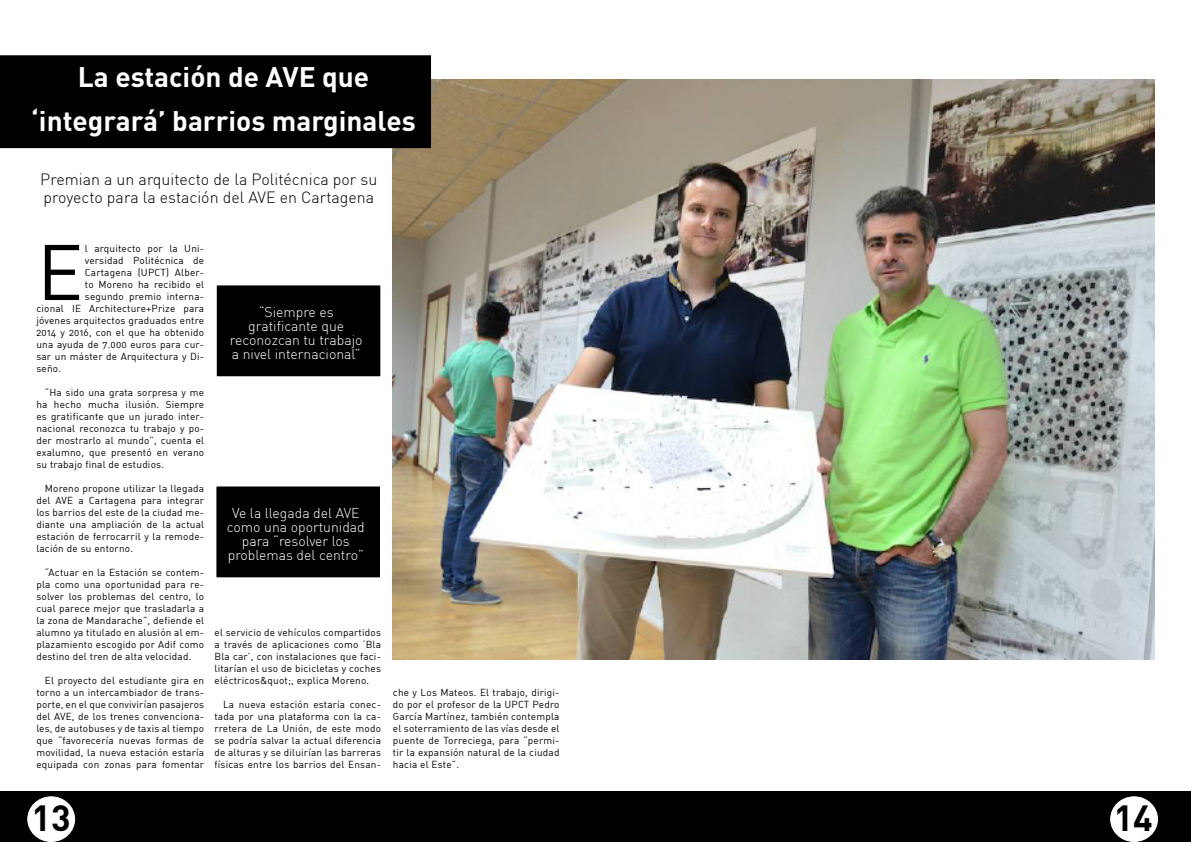
<style>
.page{position:relative;width:1191px;height:842px;background:#fff}
.page>*{position:absolute;margin:0;border:0;box-sizing:border-box;transform-origin:0 0}
.t1{font:77.4px "DIN Regular Alternate";color:#000}
.t2{font:700 36px "DIN Pro";color:#000}
.t3{font:700 28px/44.7px "DIN Pro";color:#fff;text-align:center}
.t4{font:300 16px/18px "DIN";color:#000}
.t5{font:300 14px/14px "DIN";color:#fff;text-align:center}
.t6{font:10px/12px "DIN Regular Alternate";letter-spacing:.02em;color:#000;text-align:justify}
</style>
<div class="page">
<img style="left:393px;top:79px;width:762px;height:581px">
<div style="left:0;top:56px;width:430px;height:92px;background:#000"></div>
<div style="left:0;top:55px;width:431px;height:93px;border:1px solid #000"></div>
<div style="left:0;top:792px;width:1190px;height:50px;background:#000"></div>
<div style="left:28px;top:797px;width:47px;height:44px;background:#fff;border-radius:50%"></div>
<div style="left:27px;top:796px;width:48px;height:46px;border:1px solid #fff;border-radius:50%"></div>
<div style="left:1110px;top:797px;width:47px;height:44px;background:#fff;border-radius:50%"></div>
<div style="left:1110px;top:796px;width:48px;height:46px;border:1px solid #fff;border-radius:50%"></div>
<div style="left:216px;top:285px;width:165px;height:92px;background:#000"></div>
<div style="left:216px;top:284px;width:165px;height:93px;border:1px solid #fff"></div>
<div style="left:216px;top:486px;width:164px;height:92px;background:#000"></div>
<div style="left:215px;top:485px;width:166px;height:93px;border:1px solid #fff"></div>
<h3 class="t3" style="left:31px;top:51px;width:386px">La estación de AVE que ‘integrará’ barrios marginales</h3>
<h3 class="t4" style="left:40px;top:170px;width:338px">Premian a un arquitecto de la Politécnica por su proyecto para la estación del AVE en Cartagena</h3>
<h1 class="t1" style="left:37px;top:224px;width:48px">E</h1>
<p class="t6" style="left:85px;top:242px;width:121px">l arquitecto por la Uni-</p>
<p class="t6" style="left:85px;top:254px;width:121px">versidad Politécnica de</p>
<p class="t6" style="left:85px;top:266px;width:121px">Cartagena (UPCT) Alber-</p>
<p class="t6" style="left:85px;top:278px;width:121px">to Moreno ha recibido el</p>
<p class="t6" style="left:85px;top:290px;width:121px">segundo premio interna-</p>
<p class="t6" style="left:36px;top:302px;width:169px">cional IE Architecture+Prize para</p>
<p class="t6" style="left:36px;top:314px;width:169px">jóvenes arquitectos graduados entre</p>
<p class="t6" style="left:36px;top:326px;width:169px">2014 y 2016, con el que ha obtenido</p>
<p class="t6" style="left:36px;top:338px;width:169px">una ayuda de 7.000 euros para cur-</p>
<p class="t6" style="left:36px;top:350px;width:169px">sar un máster de Arquitectura y Di-</p>
<p class="t6" style="left:36px;top:362px;width:26px">seño.</p>
<p class="t6" style="left:36px;top:386px;width:169px;text-indent:8px">“Ha sido una grata sorpresa y me ha hecho mucha ilusión. Siempre es gratificante que un jurado inter&shy;nacional reconozca tu trabajo y po&shy;der mostrarlo al mundo”, cuenta el exalumno, que presentó en verano su trabajo final de estudios.</p>
<p class="t6" style="left:36px;top:482px;width:169px;text-indent:8px">Moreno propone utilizar la llegada del AVE a Cartagena para integrar los barrios del este de la ciudad me&shy;diante una ampliación de la actual estación de ferrocarril y la remode&shy;lación de su entorno.</p>
<p class="t6" style="left:36px;top:566px;width:169px;text-indent:8px">“Actuar en la Estación se contem&shy;pla como una oportunidad para re&shy;solver los problemas del centro, lo cual parece mejor que trasladarla a la zona de Mandarache”, defiende el alumno ya titulado en alusión al em&shy;plazamiento escogido por Adif como destino del tren de alta velocidad.</p>
<p class="t6" style="left:36px;top:674px;width:169px;text-indent:8px">El proyecto del estudiante gira en torno a un intercambiador de trans&shy;porte, en el que convivirían pasajeros del AVE, de los trenes convenciona&shy;les, de autobuses y de taxis al tiempo que “favorecería nuevas formas de movilidad, la nueva estación estaría equipada con zonas para fomentar</p>
<h3 class="t5" style="left:230px;top:305px;width:134px">“Siempre es gratificante que reconozcan tu trabajo a nivel internacional”</h3>
<h3 class="t5" style="left:227px;top:506px;width:139px">Ve la llegada del AVE como una oportunidad para “resolver los problemas del centro”</h3>
<p class="t6" style="left:214px;top:626px;width:168px">el servicio de vehículos compartidos a través de aplicaciones como ‘Bla Bla car’, con instalaciones que faci&shy;litarían el uso de bicicletas y coches eléctricos&amp;quot;, explica Moreno.</p>
<p class="t6" style="left:214px;top:698px;width:168px;text-indent:8px">La nueva estación estaría conec&shy;tada por una plataforma con la ca&shy;rretera de La Unión, de este modo se podría salvar la actual diferencia de alturas y se diluirían las barreras físicas entre los barrios del Ensan-</p>
<p class="t6" style="left:393px;top:686px;width:168px">che y Los Mateos. El trabajo, dirigi&shy;do por el profesor de la UPCT Pedro García Martínez, también contempla el soterramiento de las vías desde el puente de Torreciega, para “permi&shy;tir la expansión natural de la ciudad hacia el Este”.</p>
<h2 class="t2" style="left:32px;top:788px;width:41px">13</h2>
<h2 class="t2" style="left:1113px;top:788px;width:41px">14</h2>
</div>
